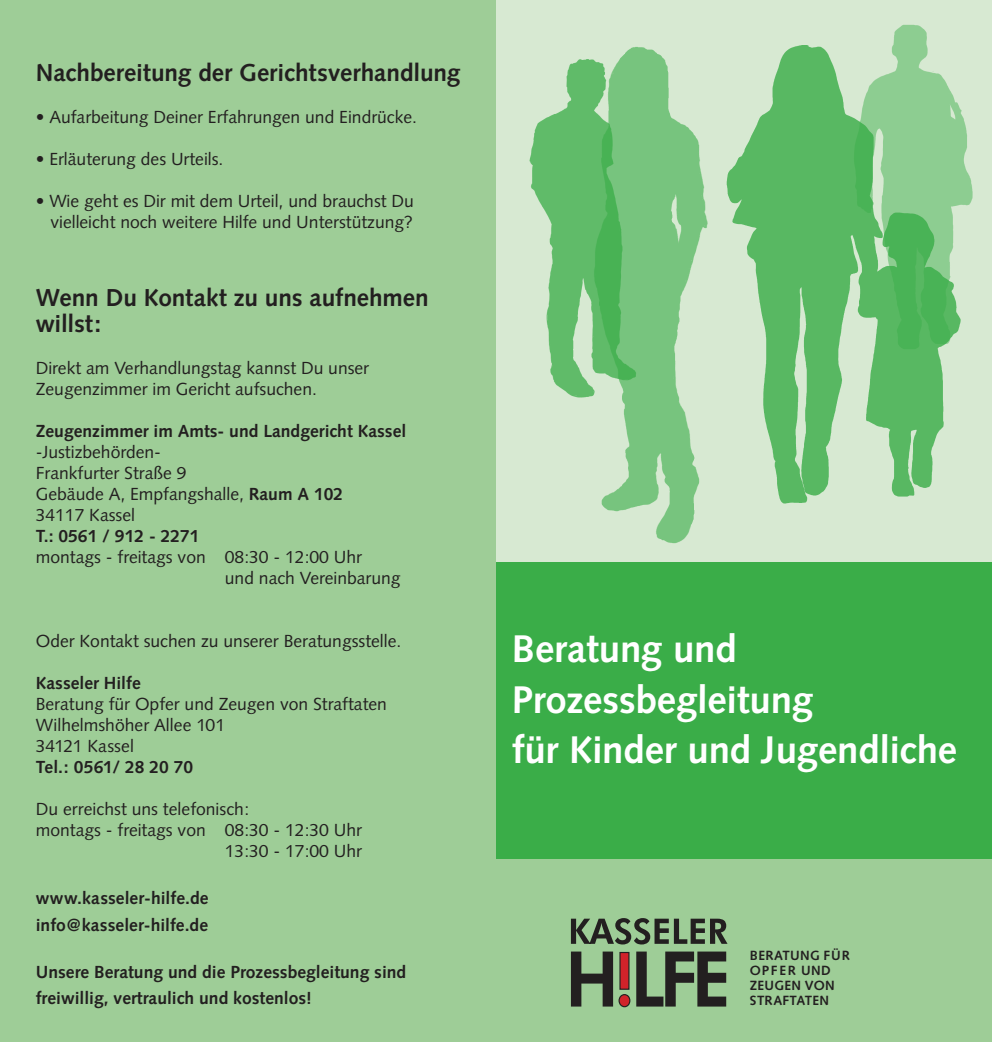
<style>
.page{position:relative;width:992px;height:1042px;background:#d7e9d2}
.page>*{position:absolute;margin:0;border:0;box-sizing:border-box;transform-origin:0 0}
.t1{font:700 38.5px/50.8px "Syntax";letter-spacing:-.005em;color:#fff}
.t2{font:700 24.5px/26.2px "Syntax";letter-spacing:-.005em;color:#231f20}
.t3{font:17.5px/21px "Syntax";color:#231f20}
.t4{font:700 17.5px/26.2px "Syntax";color:#231f20}
.t5{font:700 13.3px/14.9px "Syntax";letter-spacing:.025em;color:#231f20}
.s1{font-weight:700}
</style>
<div class="page">
<img style="left:895px;top:24px;width:78px;height:181px">
<div style="left:495px;top:562px;width:497px;height:301px;background:#3aad48"></div>
<img style="left:529px;top:62px;width:47px;height:335px">
<img style="left:576px;top:47px;width:116px;height:497px">
<div style="left:495px;top:859px;width:497px;height:183px;background:#9ecd97"></div>
<div style="left:0;top:0;width:495px;height:1042px;background:#9ecd97"></div>
<img style="left:665px;top:32px;width:303px;height:491px">
<svg style="left:571px;top:918px;width:156px;height:26px"></svg>
<svg style="left:571px;top:951px;width:155px;height:57px"></svg>
<h2 class="t2" style="left:36px;top:60px;width:426px">Nachbereitung der Gerichtsverhandlung</h2>
<p class="t3" style="left:36px;top:106px;width:383px">• Aufarbeitung Deiner Erfahrungen und Eindrücke.</p>
<p class="t3" style="left:36px;top:148px;width:189px">• Erläuterung des Urteils.</p>
<p class="t3" style="left:36px;top:190px;width:379px;text-align:right">• Wie geht es Dir mit dem Urteil, und brauchst Du vielleicht noch weitere Hilfe und Unterstützung?</p>
<h2 class="t2" style="left:36px;top:284px;width:394px">Wenn Du Kontakt zu uns aufnehmen willst:</h2>
<p class="t3" style="left:36px;top:357px;width:335px">Direkt am Verhandlungstag kannst Du unser<br>Zeugenzimmer im Gericht aufsuchen.</p>
<p class="t4" style="left:36px;top:418px;width:372px">Zeugenzimmer im Amts- und Landgericht Kassel</p>
<p class="t3" style="left:36px;top:441px;width:309px">-Justizbehörden-<br>Frankfurter Straße 9<br>Gebäude A, Empfangshalle, <span class="s1">Raum A 102<br></span>34117 Kassel</p>
<p class="t4" style="left:36px;top:523px;width:165px">T.: 0561 / 912 - 2271</p>
<p class="t3" style="left:225px;top:546px;width:177px;text-indent:-189px">montags - freitags von 08:30 - 12:00 Uhr<br>und nach Vereinbarung</p>
<p class="t3" style="left:36px;top:630px;width:367px">Oder Kontakt suchen zu unserer Beratungsstelle.</p>
<p class="t4" style="left:36px;top:670px;width:106px">Kasseler Hilfe</p>
<p class="t3" style="left:36px;top:693px;width:353px">Beratung für Opfer und Zeugen von Straftaten<br>Wilhelmshöher Allee 101<br>34121 Kassel</p>
<p class="t4" style="left:36px;top:754px;width:159px">Tel.: 0561/ 28 20 70</p>
<p class="t3" style="left:36px;top:798px;width:215px">Du erreichst uns telefonisch:</p>
<p class="t3" style="left:36px;top:819px;width:328px">montags - freitags von 08:30 - 12:30 Uhr</p>
<p class="t3" style="left:225px;top:840px;width:139px">13:30 - 17:00 Uhr</p>
<p class="t4" style="left:36px;top:885px;width:174px">www.kasseler-hilfe.de info@kasseler-hilfe.de</p>
<p class="t4" style="left:36px;top:959px;width:372px">Unsere Beratung und die Prozessbegleitung sind freiwillig, vertraulich und kostenlos!</p>
<h1 class="t1" style="left:512px;top:624px;width:447px">Beratung und<br>Prozessbegleitung<br>für Kinder und Jugendliche</h1>
<p class="t5" style="left:750px;top:948px;width:101px">BERATUNG FÜR<br>OPFER UND<br>ZEUGEN VON<br>STRAFTATEN</p>
</div>
